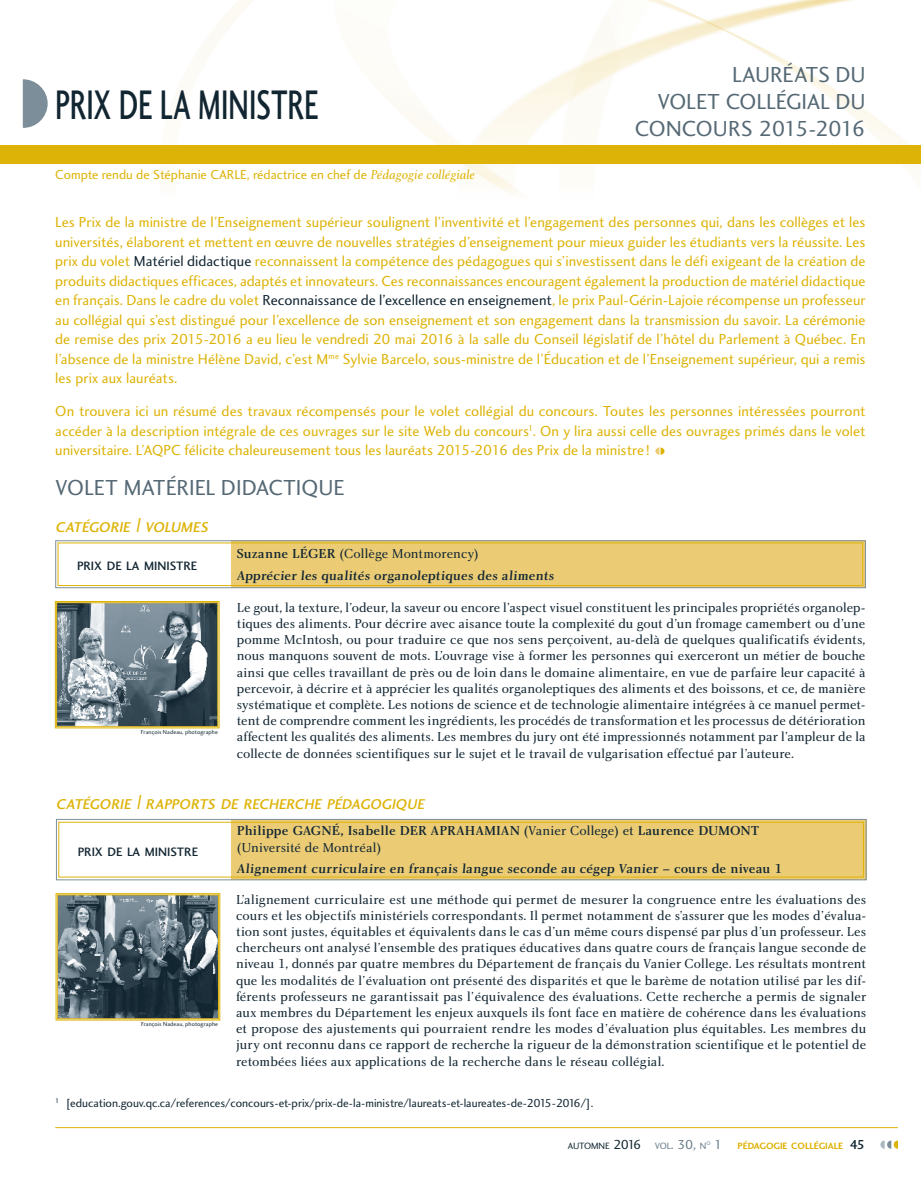
<style>
.page{position:relative;width:921px;height:1189px;background:#fff}
.page>*{position:absolute;margin:0;border:0;box-sizing:border-box;transform-origin:0 0}
.t1{font:42.75px "Charlotte Sans Medium Plain";letter-spacing:-.005em;color:#122632;scale:.67 1}
.t2{font:22.5px/27px "Charlotte Sans Book Plain";color:#556975;text-align:right}
.Intro__OK{font:15px/19.5px "Charlotte Sans Book Plain";letter-spacing:.005em;color:#deb308;text-align:justify}
.t3{font:italic 14.7px "Charlotte Sans Medium Plain";color:#deb308}
.t4{font:13.5px/16.2px "Charlotte Book Plain";color:#122632;text-align:justify}
.t5{font:13.5px/16.5px "Charlotte Medium Plain";letter-spacing:.005em;color:#122632}
.Photo{font:13.5px "Charlotte Sans Book Plain";color:#deb308}
.t6{font:12.6px "Charlotte Sans Medium Plain";color:#122632}
.E-_texte_des_notes_e{font:12px "Charlotte Sans Book Plain";color:#122632}
.t7{font:9.45px "Charlotte Sans Bold Plain";color:#deb308}
.t8{font:9.45px "Charlotte Sans Book Plain";color:#122632}
.Intro{font:6px "Charlotte Sans Book Plain";letter-spacing:.02em;color:#122632}
.t9{font:5.55px "Charlotte Sans Book Plain";color:#687c88}
.s1{font-family:"Charlotte Book Italic Plain"}
.s2{color:#122632}
.s3{font-size:21px}
.s4{font-family:"Charlotte Medium Plain"}
.s5{font-family:"Charlotte Book Plain"}
.s6{font-size:13.5px}
.s7{color:#687c88}
.s8{font-size:13.5px;color:#687c88}
.s9{font-family:"Charlotte Sans Book Plain";font-size:13.5px;color:#687c88}
.s10{font-family:"Charlotte Sans Medium Plain";font-size:13.5px;color:#122632}
</style>
<div class="page">
<img style="left:0;top:0;width:921px;height:194px">
<svg style="left:23px;top:79px;width:25px;height:49px"></svg>
<div style="left:0;top:145px;width:921px;height:18px;background:#deb308"></div>
<hr style="left:55px;top:1127px;width:843px;height:1px;background:#deb308">
<svg style="left:880px;top:1140px;width:18px;height:9px"></svg>
<svg style="left:655px;top:447px;width:9px;height:8px"></svg>
<div style="left:231px;top:541px;width:634px;height:47px;background:#ebcc75"></div>
<svg style="left:55px;top:601px;width:164px;height:127px;background:#798689"></svg>
<div style="left:56px;top:603px;width:162px;height:124px;border:1px solid #deb308"></div>
<div style="left:56px;top:541px;width:809px;height:47px;border:1px solid #7c8e9a"></div>
<div style="left:58px;top:543px;width:804px;height:43px;border:1px solid #deb308"></div>
<div style="left:231px;top:819px;width:635px;height:61px;background:#ebcc75"></div>
<svg style="left:56px;top:893px;width:164px;height:127px;background:#5b6a6f"></svg>
<div style="left:57px;top:895px;width:162px;height:124px;border:1px solid #deb308"></div>
<div style="left:56px;top:819px;width:810px;height:61px;border:1px solid #7c8e9a"></div>
<div style="left:59px;top:822px;width:804px;height:55px;border:1px solid #deb308"></div>
<p class="t1" style="left:55px;top:80px;width:395px">PRIX DE LA MINISTRE</p>
<p class="Photo" style="left:55px;top:166px;width:421px">Compte rendu de Stéphanie CARLE, rédactrice en chef de <span class="s1">Pédagogie collégiale</span></p>
<p class="t2" style="left:635px;top:61px;width:232px">LAURÉATS DU<br>VOLET COLLÉGIAL DU<br>CONCOURS 2015-2016</p>
<p class="Intro__OK" style="left:55px;top:212px;width:812px">Les Prix de la ministre de l’Enseignement supérieur soulignent l’inventivité et l’engagement des personnes qui, dans les collèges et les universités, élaborent et mettent en œuvre de nouvelles stratégies d’enseignement pour mieux guider les étudiants vers la réussite. Les prix du volet <span class="s2">Matériel didactique</span> reconnaissent la compétence des pédagogues qui s’investissent dans le défi exigeant de la création de produits didactiques efficaces, adaptés et innovateurs. Ces reconnaissances encouragent également la production de matériel didactique en français. Dans le cadre du volet <span class="s2">Reconnaissance de l’excellence en enseignement</span>, le prix Paul-Gérin-Lajoie récompense un professeur au collégial qui s’est distingué pour l’excellence de son enseignement et son engagement dans la transmission du savoir. La cérémonie de remise des prix 2015-2016 a eu lieu le vendredi 20 mai 2016 à la salle du Conseil législatif de l’hôtel du Parlement à Québec. En l’absence de la ministre Hélène David, c’est M<sup>me</sup> Sylvie Barcelo, sous-ministre de l’Éducation et de l’Enseignement supérieur, qui a remis les prix aux lauréats.</p>
<p class="Intro__OK" style="left:55px;top:401px;width:812px">On trouvera ici un résumé des travaux récompensés pour le volet collégial du concours. Toutes les personnes intéressées pourront accéder à la description intégrale de ces ouvrages sur le site Web du concours<sup>1</sup>. On y lira aussi celle des ouvrages primés dans le volet universitaire. L’AQPC félicite chaleureusement tous les lauréats 2015-2016 des Prix de la ministre !</p>
<p class="t2" style="left:55px;top:474px;width:291px">VOLET MATÉRIEL DIDACTIQUE</p>
<p class="t3" style="left:55px;top:519px;width:167px">CATÉGORIE<span class="s3">|</span>VOLUMES</p>
<p class="t4" style="left:237px;top:545px;width:243px"><span class="s4">Suzanne LÉGER</span> (Collège Montmorency)</p>
<p class="t5" style="left:237px;top:567px;width:324px">Apprécierlesqualitésorganoleptiquesdesaliments</p>
<p class="t4" style="left:237px;top:599px;width:630px">Le gout, la texture, l’odeur, la saveur ou encore l’aspect visuel constituent les principales propriétés organolep&shy;tiques des aliments. Pour décrire avec aisance toute la complexité du gout d’un fromage camembert ou d’une pomme McIntosh, ou pour traduire ce que nos sens perçoivent, au-delà de quelques qualificatifs évidents, nous manquons souvent de mots. L’ouvrage vise à former les personnes qui exerceront un métier de bouche ainsi que celles travaillant de près ou de loin dans le domaine alimentaire, en vue de parfaire leur capacité à percevoir, à décrire et à apprécier les qualités organoleptiques des aliments et des boissons, et ce, de manière systématique et complète. Les notions de science et de technologie alimentaire intégrées à ce manuel permet&shy;tent de comprendre comment les ingrédients, les procédés de transformation et les processus de détérioration affectent les qualités des aliments. Les membres du jury ont été impressionnés notamment par l’ampleur de la collecte de données scientifiques sur le sujet et le travail de vulgarisation effectué par l’auteure.</p>
<p class="t6" style="left:77px;top:559px;width:122px">PRIX DE LA MINISTRE</p>
<p class="Intro" style="left:141px;top:728px;width:78px">François Nadeau, photographe</p>
<p class="t3" style="left:56px;top:796px;width:382px">CATÉGORIE<span class="s3">|</span>RAPPORTS DE RECHERCHE PÉDAGOGIQUE</p>
<p class="t5" style="left:237px;top:822px;width:523px">Philippe GAGNÉ, Isabelle DER APRAHAMIAN <span class="s5">(Vanier College) et</span> Laurence DUMONT <span class="s5">(Université de Montréal)</span></p>
<p class="t5" style="left:237px;top:860px;width:547px">AlignementcurriculaireenfrançaislanguesecondeaucégepVanier–c ou r s d e n ive au 1</p>
<p class="t4" style="left:236px;top:891px;width:632px">L’alignement curriculaire est une méthode qui permet de mesurer la congruence entre les évaluations des cours et les objectifs ministériels correspondants. Il permet notamment de s’assurer que les modes d’évalua&shy;tion sont justes, équitables et équivalents dans le cas d’un même cours dispensé par plus d’un professeur. Les chercheurs ont analysé l’ensemble des pratiques éducatives dans quatre cours de français langue seconde de niveau 1, donnés par quatre membres du Département de français du Vanier College. Les résultats montrent que les modalités de l’évaluation ont présenté des disparités et que le barème de notation utilisé par les dif&shy;férents professeurs ne garantissait pas l’équivalence des évaluations. Cette recherche a permis de signaler aux membres du Département les enjeux auxquels ils font face en matière de cohérence dans les évaluations et propose des ajustements qui pourraient rendre les modes d’évaluation plus équitables. Les membres du jury ont reconnu dans ce rapport de recherche la rigueur de la démonstration scientifique et le potentiel de retombées liées aux applications de la recherche dans le réseau collégial.</p>
<p class="t6" style="left:78px;top:844px;width:122px">PRIX DE LA MINISTRE</p>
<p class="Intro" style="left:141px;top:1020px;width:78px">François Nadeau, photographe</p>
<p class="E-_texte_des_notes_e" style="left:55px;top:1096px;width:540px"><sup>1</sup> [education.gouv.qc.ca/references/concours-et-prix/prix-de-la-ministre/laureats-et-laureates-de-2015-2016/].</p>
<p class="t8" style="left:568px;top:1140px;width:140px">AUTOMNE <span class="s6">2016</span> <span class="s7">VOL</span><span class="s8">. 30,</span> <span class="s7">N</span></p>
<p class="t9" style="left:706px;top:1139px;width:6px">O</p>
<p class="t7" style="left:714px;top:1140px;width:152px"><span class="s9">1</span> PÉDAGOGIE COLLÉGIALE <span class="s10">45</span></p>
</div>
